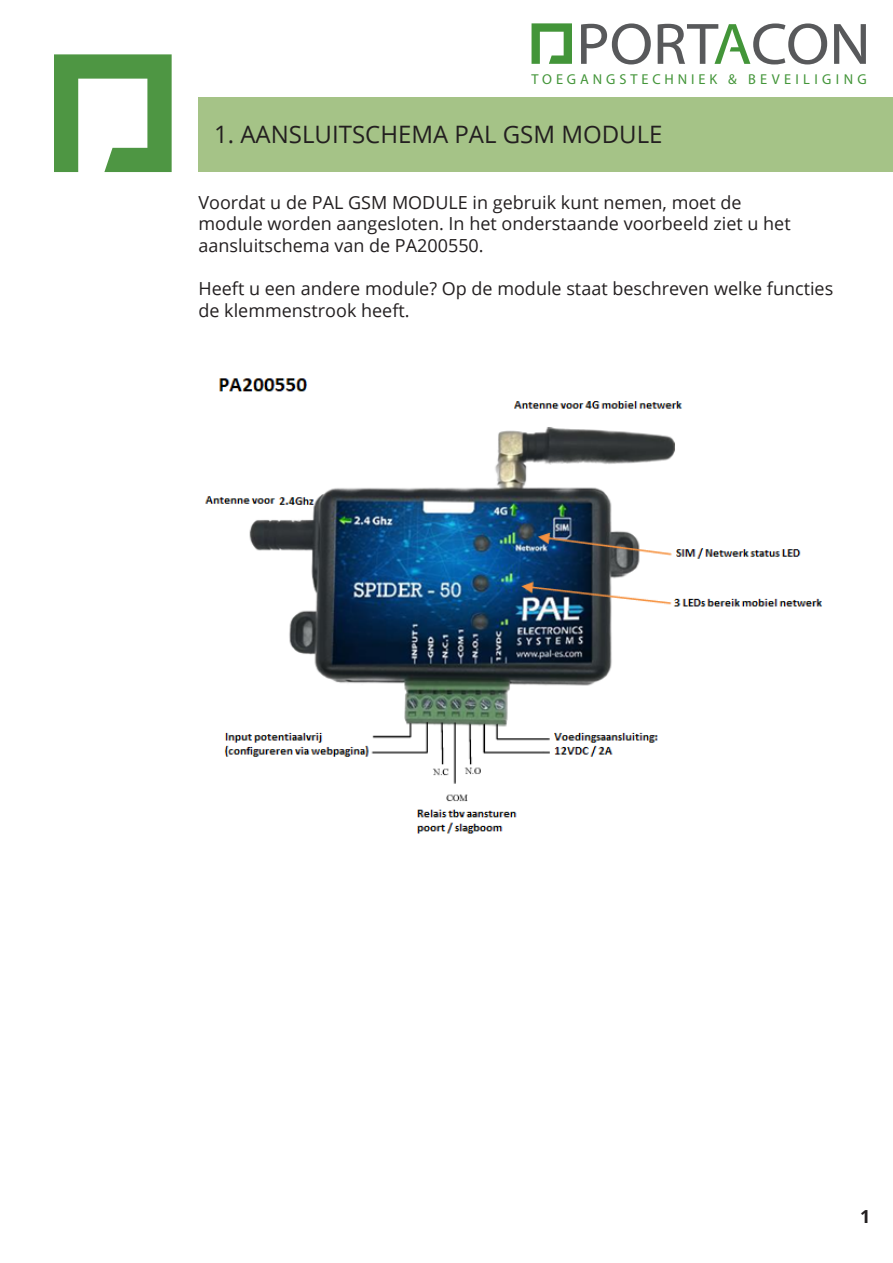
<style>
.page{position:relative;width:893px;height:1263px;background:#fff}
.page>*{position:absolute;margin:0;border:0;box-sizing:border-box;transform-origin:0 0}
.t1{font:24px "Open Sans";color:#231f20}
.t2{font:18px/21.6px "Open Sans";color:#231f20}
.t3{font:700 18px "Open Sans";color:#231f20}
.t4{font:14.4px "Myriad Pro";letter-spacing:.27em;color:#439539}
</style>
<div class="page">
<div style="left:198px;top:98px;width:695px;height:74px;background:#a5c387"></div>
<svg style="left:54px;top:54px;width:118px;height:118px"></svg>
<svg style="left:581px;top:23px;width:70px;height:41px"></svg>
<svg style="left:834px;top:24px;width:32px;height:40px"></svg>
<svg style="left:658px;top:23px;width:169px;height:41px"></svg>
<svg style="left:531px;top:23px;width:41px;height:41px"></svg>
<img style="left:205px;top:378px;width:618px;height:456px">
<p class="t4" style="left:532px;top:70px;width:337px">TOEGANGSTECHNIEK &amp; BEVEILIGING</p>
<p class="t1" style="left:214px;top:118px;width:450px">1. AANSLUITSCHEMA PAL GSM MODULE</p>
<p class="t2" style="left:198px;top:191px;width:594px">Voordat u de PAL GSM MODULE in gebruik kunt nemen, moet de module worden aangesloten. In het onderstaande voorbeeld ziet u het aansluitschema van de PA200550.</p>
<p class="t2" style="left:198px;top:277px;width:636px">Heeft u een andere module? Op de module staat beschreven welke functies de klemmenstrook heeft.</p>
<p class="t3" style="left:860px;top:1203px;width:12px">1</p>
</div>
